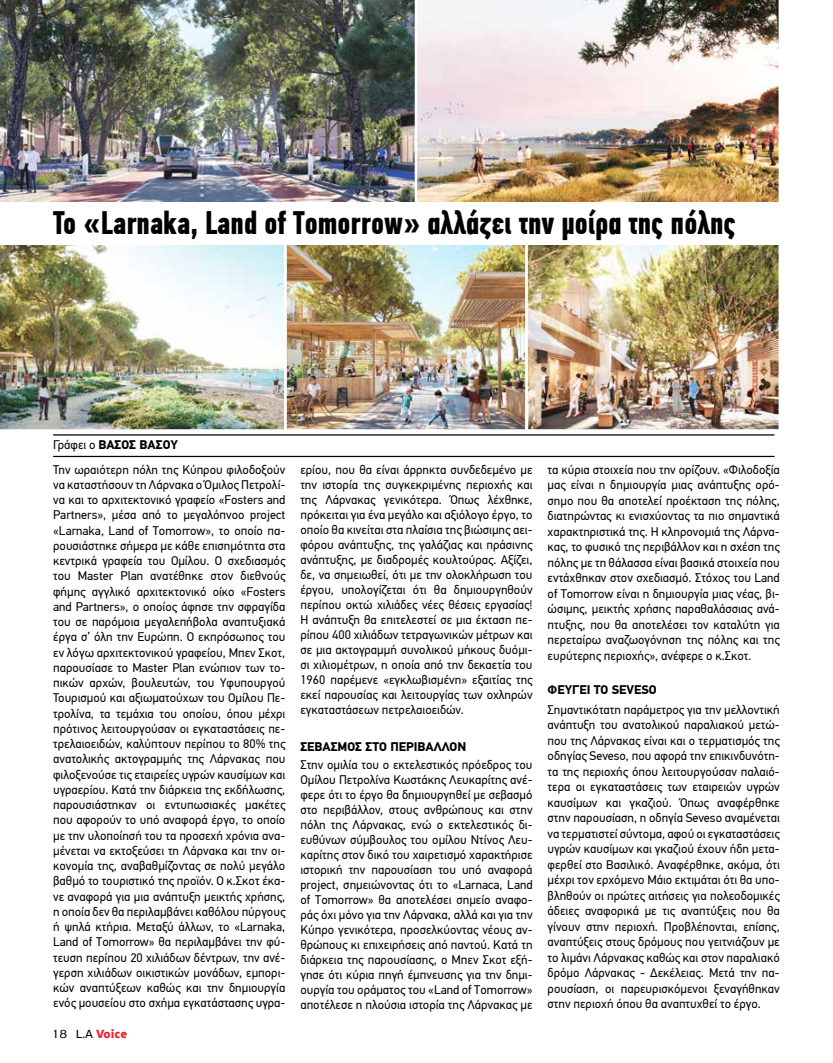
<style>
.page{position:relative;width:833px;height:1063px;background:#fff}
.page>*{position:absolute;margin:0;border:0;box-sizing:border-box;transform-origin:0 0}
.t1{font:700 32.5px "PF Din Text Comp Pro";color:#000}
.t2{font:12.5px/15.2px "PF Din Text Pro";color:#000;text-align:justify}
.t3{font:700 12.5px "PF Din Text Pro";color:#000}
.t4{font:12.5px "PF Highway Sans Pro";color:#000}
.s1{font-weight:400}
.s2{font-weight:700;color:#ec2028}
</style>
<div class="page">
<img style="left:0;top:0;width:415px;height:202px">
<img style="left:417px;top:0;width:362px;height:202px">
<img style="left:528px;top:245px;width:250px;height:184px">
<div style="left:525px;top:227px;width:256px;height:205px;border:2px solid #fff"></div>
<img style="left:287px;top:245px;width:237px;height:184px">
<div style="left:284px;top:227px;width:243px;height:205px;border:2px solid #fff"></div>
<img style="left:0;top:245px;width:286px;height:187px">
<div style="left:0;top:202px;width:781px;height:43px;background:#fff"></div>
<hr style="left:53px;top:456px;width:721px;height:1px;background:#000">
<hr style="left:53px;top:434px;width:721px;height:2px;background:#000">
<h1 class="t1" style="left:53px;top:204px;width:684px">Το «Larnaka, Land of Tomorrow» αλλάζει την μοίρα της πόλης</h1>
<p class="t3" style="left:53px;top:437px;width:126px"><span class="s1">Γράφει ο</span> ΒΑΣΟΣ ΒΑΣΟΥ</p>
<p class="t2" style="left:53px;top:462px;width:234px">Την ωραιότερη πόλη της Κύπρου φιλοδοξούν να καταστήσουν τη Λάρνακα ο Όμιλος Πετρολί&shy;να και το αρχιτεκτονικό γραφείο «Fosters and Partners», μέσα από το μεγαλόπνοο project «Larnaka, Land of Tomorrow», το οποίο πα&shy;ρουσιάστηκε σήμερα με κάθε επισημότητα στα κεντρικά γραφεία του Ομίλου. Ο σχεδιασμός του Master Plan ανατέθηκε στον διεθνούς φήμης αγγλικό αρχιτεκτονικό οίκο «Fosters and Partners», ο οποίος άφησε την σφραγίδα του σε παρόμοια μεγαλεπήβολα αναπτυξιακά έργα σ’ όλη την Ευρώπη. Ο εκπρόσωπος του εν λόγω αρχιτεκτονικού γραφείου, Μπεν Σκοτ, παρουσίασε το Master Plan ενώπιον των το&shy;πικών αρχών, βουλευτών, του Υφυπουργού Τουρισμού και αξιωματούχων του Ομίλου Πε&shy;τρολίνα, τα τεμάχια του οποίου, όπου μέχρι πρότινος λειτουργούσαν οι εγκαταστάσεις πε&shy;τρελαιοειδών, καλύπτουν περίπου το 80% της ανατολικής ακτογραμμής της Λάρνακας που φιλοξενούσε τις εταιρείες υγρών καυσίμων και υγραερίου. Κατά την διάρκεια της εκδήλωσης, παρουσιάστηκαν οι εντυπωσιακές μακέτες που αφορούν το υπό αναφορά έργο, το οποίο με την υλοποίησή του τα προσεχή χρόνια ανα&shy;μένεται να εκτοξεύσει τη Λάρνακα και την οι&shy;κονομία της, αναβαθμίζοντας σε πολύ μεγάλο βαθμό το τουριστικό της προϊόν. Ο κ.Σκοτ έκα&shy;νε αναφορά για μια ανάπτυξη μεικτής χρήσης, η οποία δεν θα περιλαμβάνει καθόλου πύργους ή ψηλά κτήρια. Μεταξύ άλλων, το «Larnaka, Land of Tomorrow» θα περιλαμβάνει την φύ&shy;τευση περίπου 20 χιλιάδων δέντρων, την ανέ&shy;γερση χιλιάδων οικιστικών μονάδων, εμπορι&shy;κών αναπτύξεων καθώς και την δημιουργία ενός μουσείου στο σχήμα εγκατάστασης υγρα-</p>
<p class="t4" style="left:52px;top:1027px;width:77px">18 L.A <span class="s2">Voice</span></p>
<p class="t2" style="left:300px;top:462px;width:234px">ερίου, που θα είναι άρρηκτα συνδεδεμένο με την ιστορία της συγκεκριμένης περιοχής και της Λάρνακας γενικότερα. Όπως λέχθηκε, πρόκειται για ένα μεγάλο και αξιόλογο έργο, το οποίο θα κινείται στα πλαίσια της βιώσιμης αει&shy;φόρου ανάπτυξης, της γαλάζιας και πράσινης ανάπτυξης, με διαδρομές κουλτούρας. Αξίζει, δε, να σημειωθεί, ότι με την ολοκλήρωση του έργου, υπολογίζεται ότι θα δημιουργηθούν περίπου οκτώ χιλιάδες νέες θέσεις εργασίας!<br>Η ανάπτυξη θα επιτελεστεί σε μια έκταση πε&shy;ρίπου 400 χιλιάδων τετραγωνικών μέτρων και σε μια ακτογραμμή συνολικού μήκους δυόμι&shy;σι χιλιομέτρων, η οποία από την δεκαετία του 1960 παρέμενε «εγκλωβισμένη» εξαιτίας της εκεί παρουσίας και λειτουργίας των οχληρών εγκαταστάσεων πετρελαιοειδών.</p>
<p class="t3" style="left:300px;top:739px;width:167px">ΣΕΒΑΣΜΌΣ ΣΤΟ ΠΕΡΙΒΆΛΛΟΝ</p>
<p class="t2" style="left:300px;top:757px;width:234px">Στην ομιλία του ο εκτελεστικός πρόεδρος του Ομίλου Πετρολίνα Κωστάκης Λευκαρίτης ανέ&shy;φερε ότι το έργο θα δημιουργηθεί με σεβασμό στο περιβάλλον, στους ανθρώπους και στην πόλη της Λάρνακας, ενώ ο εκτελεστικός δι&shy;ευθύνων σύμβουλος του ομίλου Ντίνος Λευ&shy;καρίτης στον δικό του χαιρετισμό χαρακτήρισε ιστορική την παρουσίαση του υπό αναφορά project, σημειώνοντας ότι το «Larnaca, Land of Tomorrow» θα αποτελέσει σημείο αναφο&shy;ράς όχι μόνο για την Λάρνακα, αλλά και για την Κύπρο γενικότερα, προσελκύοντας νέους αν&shy;θρώπους κι επιχειρήσεις από παντού. Κατά τη διάρκεια της παρουσίασης, ο Μπεν Σκοτ εξή&shy;γησε ότι κύρια πηγή έμπνευσης για την δημι&shy;ουργία του οράματος του «Land of Tomorrow» αποτέλεσε η πλούσια ιστορία της Λάρνακας με</p>
<p class="t2" style="left:547px;top:462px;width:234px">τα κύρια στοιχεία που την ορίζουν. «Φιλοδοξία μας είναι η δημιουργία μιας ανάπτυξης ορό&shy;σημο που θα αποτελεί προέκταση της πόλης, διατηρώντας κι ενισχύοντας τα πιο σημαντικά χαρακτηριστικά της. Η κληρονομιά της Λάρνα&shy;κας, το φυσικό της περιβάλλον και η σχέση της πόλης με τη θάλασσα είναι βασικά στοιχεία που εντάχθηκαν στον σχεδιασμό. Στόχος του Land of Tomorrow είναι η δημιουργία μιας νέας, βι&shy;ώσιμης, μεικτής χρήσης παραθαλάσσιας ανά&shy;πτυξης, που θα αποτελέσει τον καταλύτη για περεταίρω αναζωογόνηση της πόλης και της ευρύτερης περιοχής», ανέφερε ο κ.Σκοτ.</p>
<p class="t3" style="left:547px;top:682px;width:111px">ΦΕΎΓΕΙ ΤΟ SEVESO</p>
<p class="t2" style="left:547px;top:702px;width:234px">Σημαντικότατη παράμετρος για την μελλοντική ανάπτυξη του ανατολικού παραλιακού μετώ&shy;που της Λάρνακας είναι και ο τερματισμός της οδηγίας Seveso, που αφορά την επικινδυνότη&shy;τα της περιοχής όπου λειτουργούσαν παλαιό&shy;τερα οι εγκαταστάσεις των εταιρειών υγρών καυσίμων και γκαζιού. Όπως αναφέρθηκε στην παρουσίαση, η οδηγία Seveso αναμένεται να τερματιστεί σύντομα, αφού οι εγκαταστάσεις υγρών καυσίμων και γκαζιού έχουν ήδη μετα&shy;φερθεί στο Βασιλικό. Αναφέρθηκε, ακόμα, ότι μέχρι τον ερχόμενο Μάιο εκτιμάται ότι θα υπο&shy;βληθούν οι πρώτες αιτήσεις για πολεοδομικές άδειες αναφορικά με τις αναπτύξεις που θα γίνουν στην περιοχή. Προβλέπονται, επίσης, αναπτύξεις στους δρόμους που γειτνιάζουν με το λιμάνι Λάρνακας καθώς και στον παραλιακό δρόμο Λάρνακας - Δεκέλειας. Μετά την πα&shy;ρουσίαση, οι παρευρισκόμενοι ξεναγήθηκαν στην περιοχή όπου θα αναπτυχθεί το έργο.</p>
</div>
